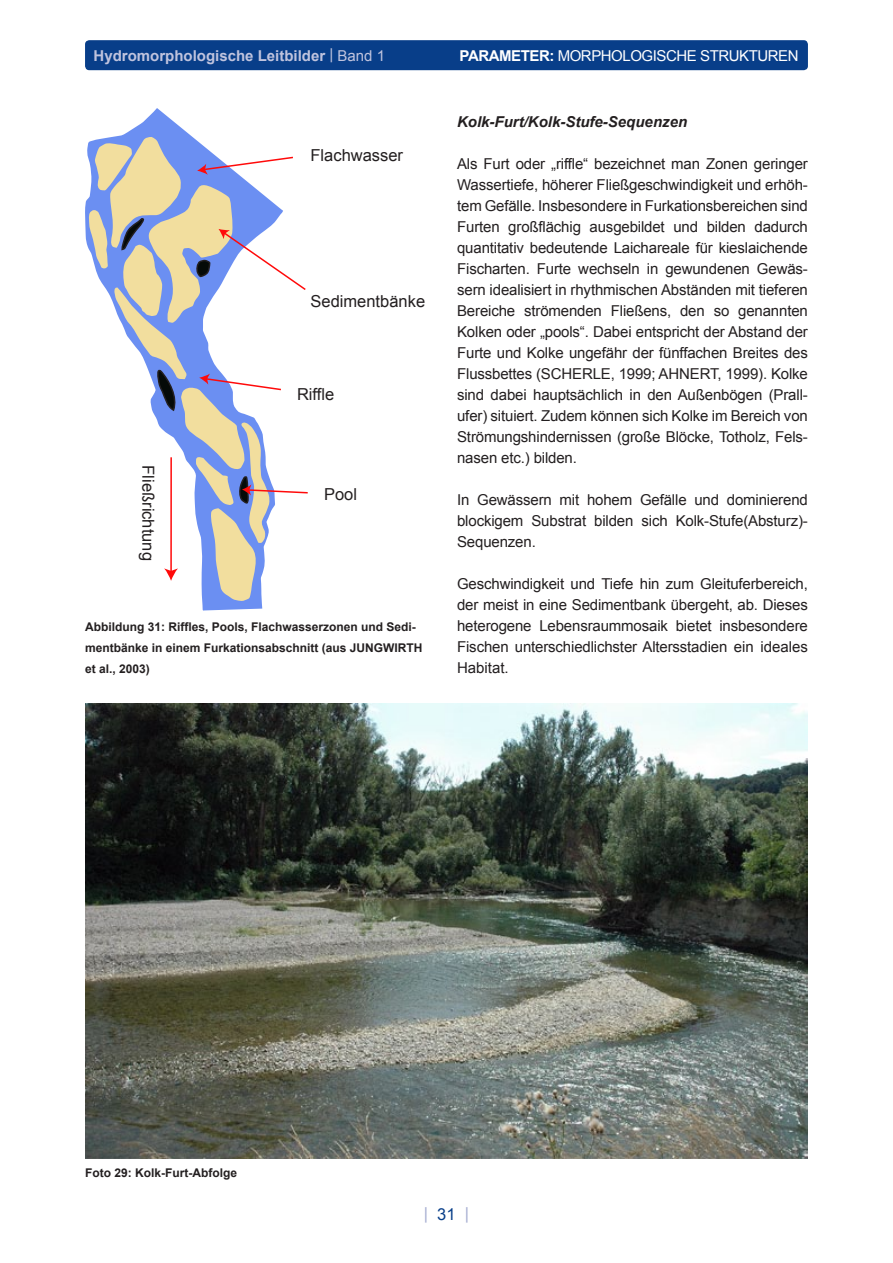
<style>
.page{position:relative;width:893px;height:1263px;background:#fff}
.page>*{position:absolute;margin:0;border:0;box-sizing:border-box;transform-origin:0 0}
.t1{font:16.5px "Arial";color:#231f20}
.t2{font:16.5px "Arial";color:#a5add1}
.t3{font:15px/21px "Arial";letter-spacing:-.01em;color:#231f20;text-align:justify}
.t4{font:700 15px "Arial";color:#c0c4de}
.t5{font:italic 700 15px "Arial";color:#231f20}
.t6{font:15px "Arial";letter-spacing:-.03em;color:#fff}
.t7{font:700 15px "Arial";color:#fff}
.t8{font:700 12px/21px "Arial";color:#231f20}
.s1{font-weight:400}
.s2{font-weight:700}
.s3{color:#083e89}
</style>
<div class="page">
<div style="left:85px;top:40px;width:723px;height:30px;background:#083e89;border-radius:4px"></div>
<svg style="left:85px;top:108px;width:178px;height:503px"></svg>
<svg style="left:88px;top:137px;width:220px;height:464px"></svg>
<img style="left:85px;top:704px;width:723px;height:454px">
<p class="t4" style="left:94px;top:45px;width:293px">Hydromorphologische Leitbilder <span class="s1">| Band 1</span></p>
<p class="t7" style="left:460px;top:45px;width:20px">Parameter</p>
<p class="t6" style="left:549px;top:46px;width:171px"><span class="s2">:</span> MORPHOLOGISCHE STRU</p>
<p class="t6" style="left:739px;top:46px;width:21px">KTUREN</p>
<p class="t1" style="left:310px;top:144px;width:94px">Flachwasser</p>
<p class="t1" style="left:310px;top:291px;width:116px">Sedimentbänke</p>
<p class="t1" style="left:159px;top:465px;width:97px;rotate:90deg">Fließrichtung</p>
<p class="t1" style="left:297px;top:384px;width:39px">Riffle</p>
<p class="t1" style="left:324px;top:483px;width:35px">Pool</p>
<p class="t8" style="left:85px;top:617px;width:339px">Abbildung 31: Riffles, Pools, Flachwasserzonen und Sedi&shy;mentbänke in einem Furkationsabschnitt (aus JUNGWIRTH et al., 2003)</p>
<p class="t5" style="left:457px;top:112px;width:232px">Kolk-Furt/Kolk-Stufe-Sequenzen</p>
<p class="t3" style="left:457px;top:154px;width:352px">Als Furt oder „riffle“ bezeichnet man Zonen geringer Wassertiefe, höherer Fließgeschwindigkeit und erhöh&shy;tem Gefälle. I nsbesondere in Furkationsbereichen sind Furten großflächig ausgebildet und bilden dadurch quantitativ bedeutende Laichareale für kieslaichende Fischarten. Furte wechseln in gewundenen Gewäs&shy;sern idealisiert in rhythmischen Abständen mit tieferen Bereiche strömenden Fließens, den so genannten Kolken oder „pools“. Dabei entspricht der Abstand der Furte und Kolke ungefähr der fünffachen Breites des Flussbettes (SCHERLE, 1999; AHNERT, 1999). Kolke sind dabei hauptsächlich in den Außenbögen (Prall&shy;ufer) situiert. Zudem können sich Kolke im Bereich von Strömungshindernissen (große Blöcke, Totholz, Fels&shy;nasen etc.) bilden.</p>
<p class="t3" style="left:457px;top:490px;width:352px">I n Gewässern mit hohem Gefälle und dominierend blockigem Substrat bilden sich Kolk-Stufe(Absturz)- Sequenzen.</p>
<p class="t3" style="left:457px;top:574px;width:352px">Geschwindigkeit und Tiefe hin zum Gleituferbereich, der meist in eine Sedimentbank übergeht, ab. Dieses heterogene Lebensraummosaik bietet insbesondere Fischen unterschiedlichster Altersstadien ein ideales Habitat.</p>
<p class="t8" style="left:85px;top:1163px;width:153px">Foto 29: Kolk-Furt-Abfolge</p>
<p class="t2" style="left:424px;top:1202px;width:47px">| <span class="s3">31</span> |</p>
</div>
